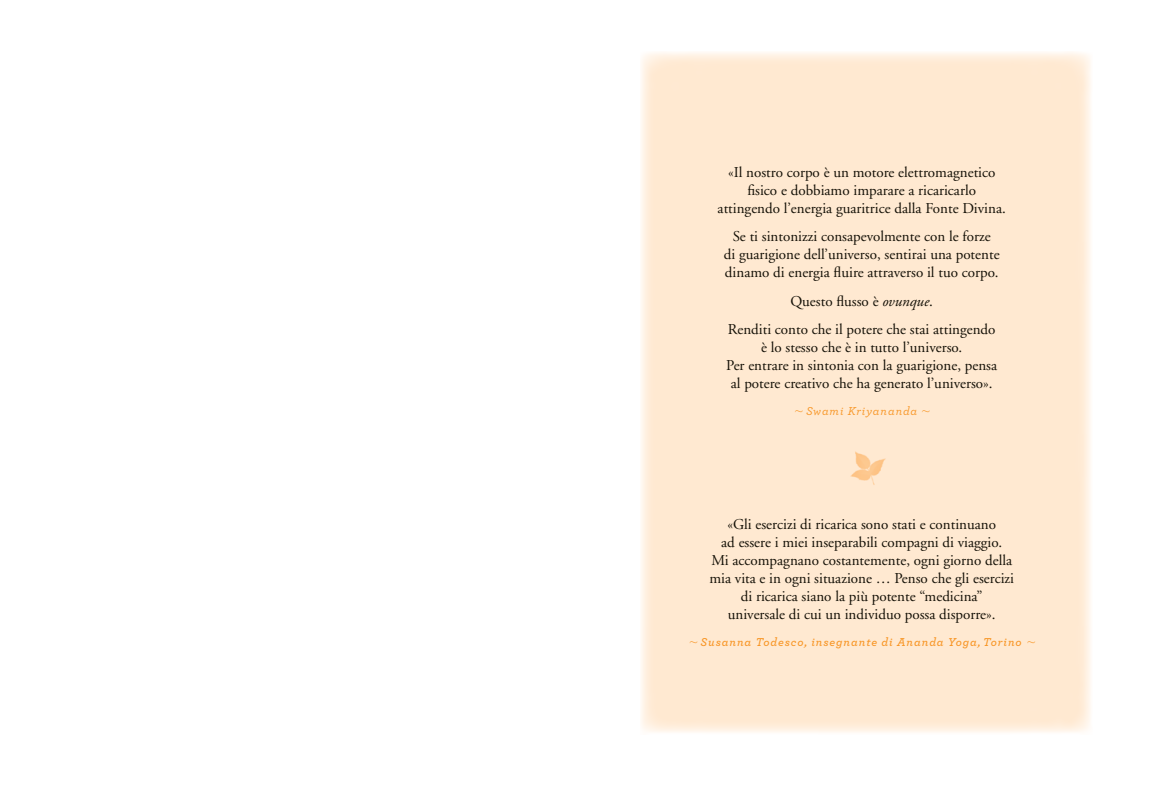
<style>
.page{position:relative;width:1149px;height:791px;background:#fff}
.page>*{position:absolute;margin:0;border:0;box-sizing:border-box;transform-origin:0 0}
.t1{font:15px/18px "Adobe Garamond";color:#141006;text-align:center}
.t2{font:italic 600 12px "Archer";letter-spacing:.075em;color:#f89728}
.t3{font:italic 500 12px "Archer";letter-spacing:.075em;color:#f89728}
.s1{font-style:italic}
.s2{font-family:"Centaur";font-weight:400;font-size:13.5px}
</style>
<div class="page">
<div style="left:639px;top:51px;width:452px;height:683px;background:#ffe9d1"></div>
<img style="left:850px;top:451px;width:36px;height:34px">
<p class="t1" style="left:717px;top:163px;width:290px">«Il nostro corpo è un motore elettromagnetico fisico e dobbiamo imparare a ricaricarlo attingendo l’energia guaritrice dalla Fonte Divina.</p>
<p class="t1" style="left:723px;top:228px;width:277px">Se ti sintonizzi consapevolmente con le forze<br>di guarigione dell’universo, sentirai una potente dinamo di energia fluire attraverso il tuo corpo.</p>
<p class="t1" style="left:727px;top:287px;width:269px;line-height:28.5px">Questo flusso è <span class="s1">ovunque</span>.<br>Renditi conto che il potere che stai attingendo</p>
<p class="t1" style="left:726px;top:339px;width:272px">è lo stesso che è in tutto l’universo.<br>Per entrare in sintonia con la guarigione, pensa al potere creativo che ha generato l’universo».</p>
<p class="t3" style="left:793px;top:402px;width:137px"><span class="s2">~</span> Swami Kriyananda <span class="s2">~</span></p>
<p class="t1" style="left:709px;top:516px;width:306px">«Gli esercizi di ricarica sono stati e continuano<br>ad essere i miei inseparabili compagni di viaggio.<br>Mi accompagnano costantemente, ogni giorno della mia vita e in ogni situazione … Penso che gli esercizi di ricarica siano la più potente “medicina”<br>universale di cui un individuo possa disporre».</p>
<p class="t2" style="left:688px;top:633px;width:348px"><span class="s2">~</span> Susanna Todesco, insegnante di Ananda Yoga, Torino <span class="s2">~</span></p>
</div>
